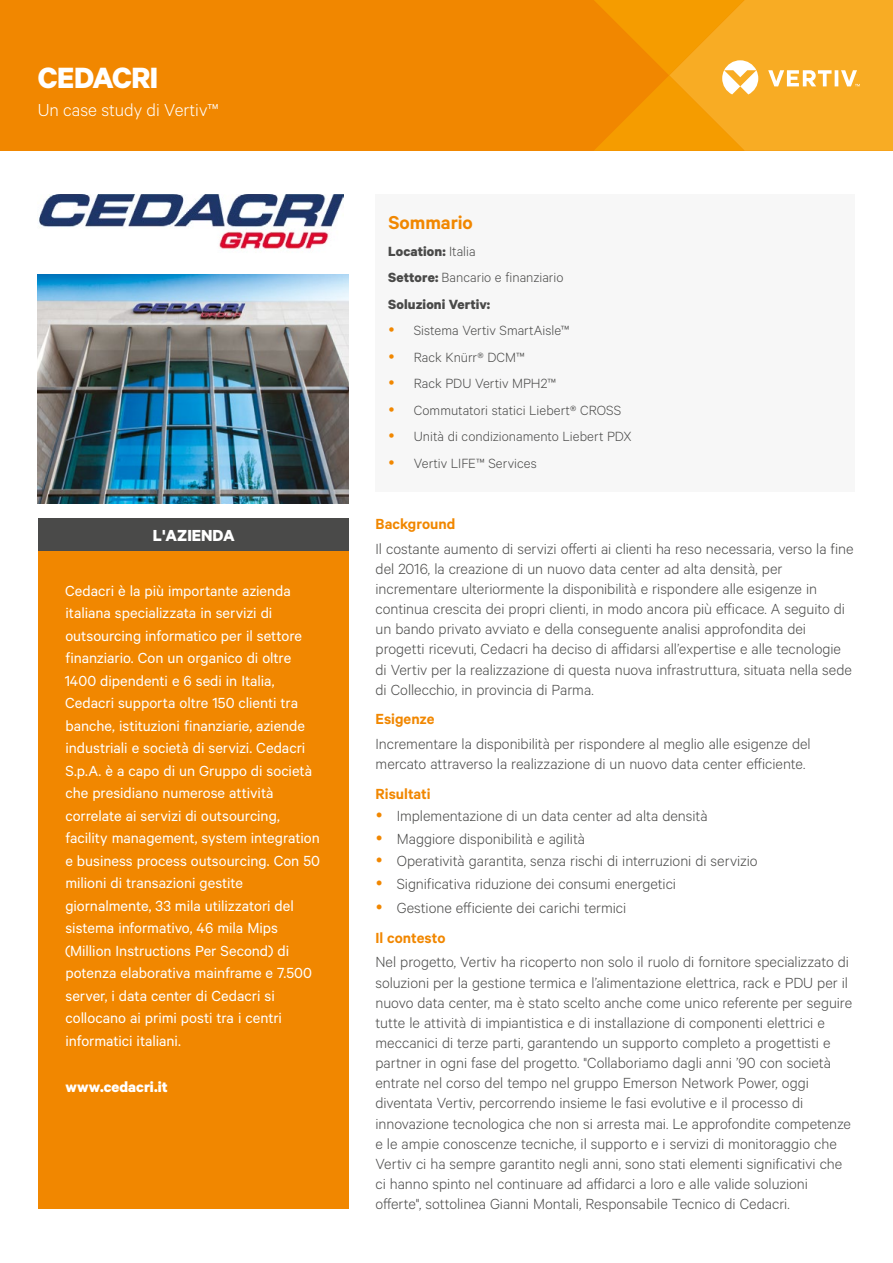
<style>
.page{position:relative;width:893px;height:1263px;background:#fff}
.page>*{position:absolute;margin:0;border:0;box-sizing:border-box;transform-origin:0 0}
.t1{font:700 33px "Calibre";letter-spacing:-.015em;color:#fff}
.t2{font:600 21px "Calibre";letter-spacing:-.005em;color:#f18700}
.t3{font:300 19.5px "Calibre";color:#fff}
.t4{font:700 18px "Calibre";color:#fff}
.t5{font:300 16.5px/20.1px "Calibre";letter-spacing:-.005em;color:#4a4a49}
.t6{font:16.5px/22.5px "Calibre";letter-spacing:-.005em;color:#fff}
.t7{font:600 16.5px "Calibre";color:#f18700}
.t8{font:700 16.5px "Calibre";letter-spacing:.005em;color:#fff}
.t9{font:300 15px/26.5px "Calibre";color:#4a4a49}
.t10{font:700 15px/26.5px "Calibre";letter-spacing:.005em;color:#4a4a49}
.s1{font-weight:300}
</style>
<div class="page">
<div style="left:0;top:0;width:572px;height:151px;background:#f18700"></div>
<svg style="left:572px;top:0;width:321px;height:151px;background:#f6a31b"></svg>
<img style="left:39px;top:194px;width:305px;height:55px">
<div style="left:38px;top:519px;width:311px;height:32px;background:#4a4a49"></div>
<div style="left:38px;top:551px;width:311px;height:658px;background:#f18700"></div>
<div style="left:376px;top:194px;width:479px;height:298px;background:#f7f7f7"></div>
<img style="left:38px;top:274px;width:311px;height:230px">
<h1 class="t1" style="left:38px;top:58px;width:122px">CEDACRI</h1>
<p class="t3" style="left:38px;top:98px;width:182px">Un case study di Vertiv™</p>
<p class="t4" style="left:153px;top:524px;width:83px">L'AZIENDA</p>
<p class="t6" style="left:65px;top:579px;width:257px">Cedacri è la più importante azienda italiana specializzata in servizi di outsourcing informatico per il settore finanziario. Con un organico di oltre 1400 dipendenti e 6 sedi in Italia, Cedacri supporta oltre 150 clienti tra banche, istituzioni finanziarie, aziende industriali e società di servizi. Cedacri S.p.A. è a capo di un Gruppo di società che presidiano numerose attività correlate ai servizi di outsourcing, facility management, system integration e business process outsourcing. Con 50 milioni di transazioni gestite giornalmente, 33 mila utilizzatori del sistema informativo, 46 mila Mips (Million Instructions Per Second) di potenza elaborativa mainframe e 7.500 server, i data center di Cedacri si collocano ai primi posti tra i centri informatici italiani.</p>
<p class="t8" style="left:65px;top:1077px;width:104px">www.cedacri.it</p>
<p class="t2" style="left:388px;top:210px;width:86px">Sommario</p>
<p class="t10" style="left:388px;top:237px;width:177px">Location: <span class="s1">Italia<br></span>Settore: <span class="s1">Bancario e finanziario<br></span>Soluzioni Vertiv:</p>
<p class="t9" style="left:414px;top:317px;width:219px">Sistema Vertiv SmartAisle™<br>Rack Knürr® DCM™<br>Rack PDU Vertiv MPH2™<br>Commutatori statici Liebert® CROSS<br>Unità di condizionamento Liebert PDX<br>Vertiv LIFE™ Services</p>
<p class="t7" style="left:376px;top:514px;width:81px">Background</p>
<p class="t5" style="left:376px;top:538px;width:480px">Il costante aumento di servizi offerti ai clienti ha reso necessaria, verso la fine del 2016, la creazione di un nuovo data center ad alta densità, per incrementare ulteriormente la disponibilità e rispondere alle esigenze in continua crescita dei propri clienti, in modo ancora più efficace. A seguito di un bando privato avviato e della conseguente analisi approfondita dei progetti ricevuti, Cedacri ha deciso di affidarsi all’expertise e alle tecnologie di Vertiv per la realizzazione di questa nuova infrastruttura, situata nella sede di Collecchio, in provincia di Parma.</p>
<p class="t7" style="left:376px;top:709px;width:61px">Esigenze</p>
<p class="t5" style="left:376px;top:733px;width:437px">Incrementare la disponibilità per rispondere al meglio alle esigenze del mercato attraverso la realizzazione di un nuovo data center efficiente.</p>
<p class="t7" style="left:376px;top:784px;width:57px">Risultati</p>
<p class="t5" style="left:397px;top:804px;width:362px;line-height:22.5px">Implementazione di un data center ad alta densità Maggiore disponibilità e agilità<br>Operatività garantita, senza rischi di interruzioni di servizio Significativa riduzione dei consumi energetici</p>
<p class="t5" style="left:397px;top:897px;width:231px">Gestione efficiente dei carichi termici</p>
<p class="t7" style="left:375px;top:928px;width:71px">Il contesto</p>
<p class="t5" style="left:375px;top:951px;width:478px">Nel progetto, Vertiv ha ricoperto non solo il ruolo di fornitore specializzato di soluzioni per la gestione termica e l’alimentazione elettrica, rack e PDU per il nuovo data center, ma è stato scelto anche come unico referente per seguire tutte le attività di impiantistica e di installazione di componenti elettrici e meccanici di terze parti, garantendo un supporto completo a progettisti e partner in ogni fase del progetto. "Collaboriamo dagli anni ’90 con società entrate nel corso del tempo nel gruppo Emerson Network Power, oggi diventata Vertiv, percorrendo insieme le fasi evolutive e il processo di innovazione tecnologica che non si arresta mai. Le approfondite competenze e le ampie conoscenze tecniche, il supporto e i servizi di monitoraggio che Vertiv ci ha sempre garantito negli anni, sono stati elementi significativi che ci hanno spinto nel continuare ad affidarci a loro e alle valide soluzioni offerte", sottolinea Gianni Montali, Responsabile Tecnico di Cedacri.</p>
</div>
